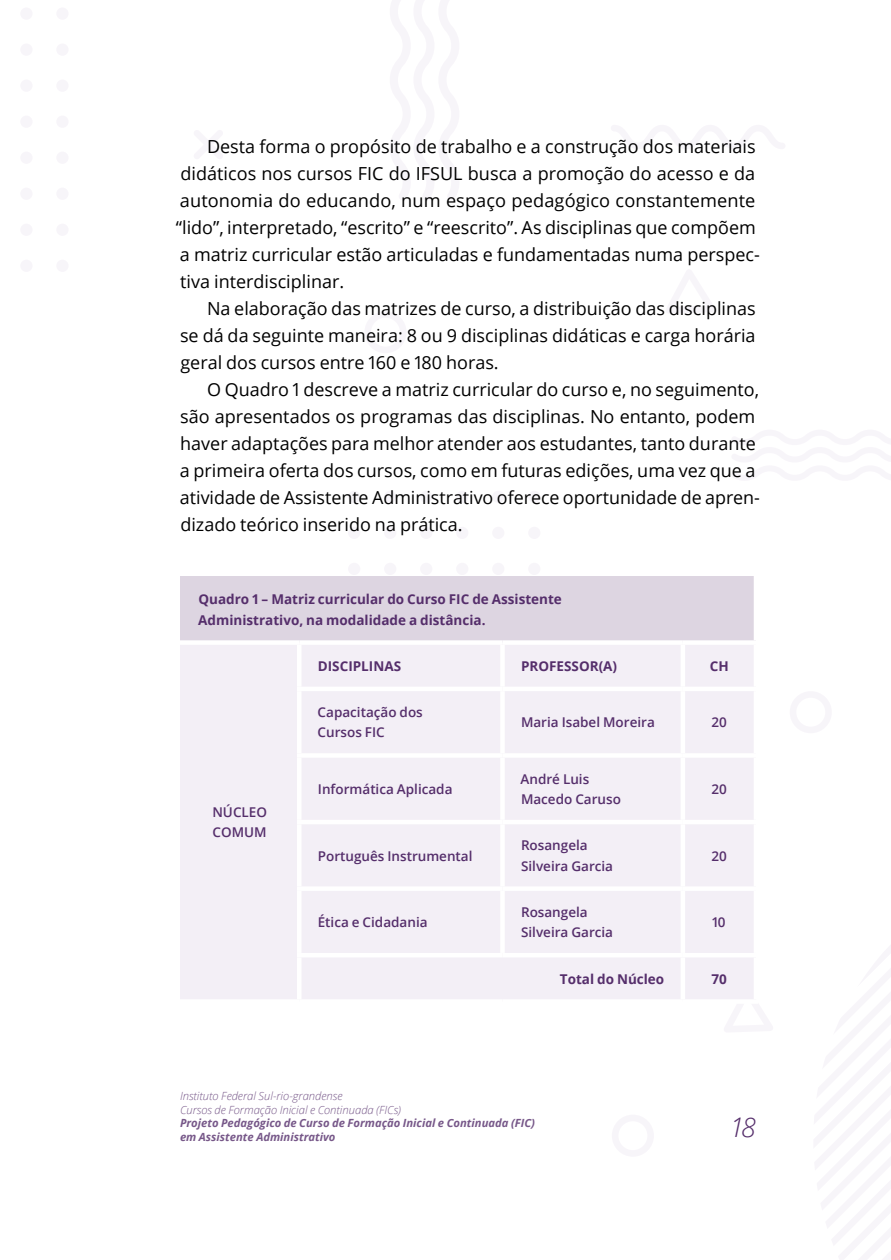
<style>
.page{position:relative;width:891px;height:1260px;background:#fff}
.page>*{position:absolute;margin:0;border:0;box-sizing:border-box;transform-origin:0 0}
.t1{font:italic 300 27px "Open Sans";color:#552e6b}
.t2{font:18px/27px "Open Sans";color:#000}
.t3{font:600 13.5px/20.2px "Open Sans";color:#552e6b}
.t4{font:700 13.5px/20.2px "Open Sans";color:#552e6b}
.t5{font:italic 700 11.25px/13.5px "Open Sans";color:#775889}
.t6{font:italic 300 11.25px/13.5px "Open Sans";color:#775889}
</style>
<div class="page">
<div style="left:348px;top:491px;width:12px;height:12px;background:#f7f5f9;border-radius:50%"></div>
<div style="left:384px;top:491px;width:12px;height:12px;background:#f7f5f9;border-radius:50%"></div>
<div style="left:420px;top:491px;width:12px;height:12px;background:#f7f5f9;border-radius:50%"></div>
<div style="left:456px;top:491px;width:12px;height:12px;background:#f7f5f9;border-radius:50%"></div>
<div style="left:492px;top:491px;width:12px;height:12px;background:#f7f5f9;border-radius:50%"></div>
<div style="left:528px;top:491px;width:12px;height:12px;background:#f7f5f9;border-radius:50%"></div>
<div style="left:348px;top:527px;width:12px;height:12px;background:#f7f5f9;border-radius:50%"></div>
<div style="left:384px;top:527px;width:12px;height:12px;background:#f7f5f9;border-radius:50%"></div>
<div style="left:420px;top:527px;width:12px;height:12px;background:#f7f5f9;border-radius:50%"></div>
<div style="left:456px;top:527px;width:12px;height:12px;background:#f7f5f9;border-radius:50%"></div>
<div style="left:492px;top:527px;width:12px;height:12px;background:#f7f5f9;border-radius:50%"></div>
<div style="left:528px;top:527px;width:12px;height:12px;background:#f7f5f9;border-radius:50%"></div>
<div style="left:348px;top:563px;width:12px;height:12px;background:#f7f5f9;border-radius:50%"></div>
<div style="left:384px;top:563px;width:12px;height:12px;background:#f7f5f9;border-radius:50%"></div>
<div style="left:420px;top:563px;width:12px;height:12px;background:#f7f5f9;border-radius:50%"></div>
<div style="left:456px;top:563px;width:12px;height:12px;background:#f7f5f9;border-radius:50%"></div>
<div style="left:492px;top:563px;width:12px;height:12px;background:#f7f5f9;border-radius:50%"></div>
<div style="left:528px;top:563px;width:12px;height:12px;background:#f7f5f9;border-radius:50%"></div>
<div style="left:56px;top:7px;width:13px;height:13px;background:#f7f5f9;border-radius:50%"></div>
<div style="left:56px;top:43px;width:13px;height:13px;background:#f7f5f9;border-radius:50%"></div>
<div style="left:56px;top:80px;width:13px;height:12px;background:#f7f5f9;border-radius:50%"></div>
<div style="left:56px;top:116px;width:13px;height:12px;background:#f7f5f9;border-radius:50%"></div>
<div style="left:56px;top:152px;width:13px;height:12px;background:#f7f5f9;border-radius:50%"></div>
<div style="left:56px;top:188px;width:13px;height:12px;background:#f7f5f9;border-radius:50%"></div>
<div style="left:56px;top:224px;width:13px;height:12px;background:#f7f5f9;border-radius:50%"></div>
<div style="left:56px;top:260px;width:13px;height:12px;background:#f7f5f9;border-radius:50%"></div>
<div style="left:20px;top:7px;width:13px;height:13px;background:#f7f5f9;border-radius:50%"></div>
<div style="left:20px;top:43px;width:13px;height:13px;background:#f7f5f9;border-radius:50%"></div>
<div style="left:20px;top:80px;width:13px;height:12px;background:#f7f5f9;border-radius:50%"></div>
<div style="left:20px;top:116px;width:13px;height:12px;background:#f7f5f9;border-radius:50%"></div>
<div style="left:20px;top:152px;width:13px;height:12px;background:#f7f5f9;border-radius:50%"></div>
<div style="left:20px;top:188px;width:13px;height:12px;background:#f7f5f9;border-radius:50%"></div>
<div style="left:20px;top:224px;width:13px;height:12px;background:#f7f5f9;border-radius:50%"></div>
<div style="left:20px;top:260px;width:13px;height:12px;background:#f7f5f9;border-radius:50%"></div>
<div style="left:180px;top:576px;width:576px;height:67px;background:#ddd5e1"></div>
<div style="left:180px;top:645px;width:574px;height:354px;background:#f3eff6"></div>
<div style="left:500px;top:645px;width:5px;height:42px;background:#fff"></div>
<hr style="left:681px;top:645px;width:4px;height:42px;background:#fff">
<hr style="left:297px;top:687px;width:205px;height:4px;background:#fff">
<hr style="left:502px;top:687px;width:181px;height:4px;background:#fff">
<div style="left:500px;top:691px;width:5px;height:62px;background:#fff"></div>
<hr style="left:683px;top:687px;width:75px;height:4px;background:#fff">
<hr style="left:681px;top:691px;width:4px;height:62px;background:#fff">
<div style="left:297px;top:753px;width:205px;height:5px;background:#fff"></div>
<div style="left:502px;top:753px;width:181px;height:5px;background:#fff"></div>
<div style="left:500px;top:758px;width:5px;height:62px;background:#fff"></div>
<div style="left:683px;top:753px;width:75px;height:5px;background:#fff"></div>
<hr style="left:681px;top:758px;width:4px;height:62px;background:#fff">
<hr style="left:297px;top:820px;width:205px;height:4px;background:#fff">
<hr style="left:502px;top:820px;width:181px;height:4px;background:#fff">
<div style="left:500px;top:824px;width:5px;height:62px;background:#fff"></div>
<hr style="left:683px;top:820px;width:75px;height:4px;background:#fff">
<hr style="left:681px;top:824px;width:4px;height:62px;background:#fff">
<div style="left:297px;top:886px;width:205px;height:5px;background:#fff"></div>
<div style="left:502px;top:886px;width:181px;height:5px;background:#fff"></div>
<div style="left:500px;top:891px;width:5px;height:62px;background:#fff"></div>
<div style="left:683px;top:886px;width:75px;height:5px;background:#fff"></div>
<hr style="left:681px;top:891px;width:4px;height:62px;background:#fff">
<hr style="left:683px;top:953px;width:75px;height:4px;background:#fff">
<div style="left:297px;top:645px;width:5px;height:42px;background:#fff"></div>
<div style="left:297px;top:691px;width:5px;height:62px;background:#fff"></div>
<div style="left:297px;top:758px;width:5px;height:62px;background:#fff"></div>
<div style="left:297px;top:824px;width:5px;height:62px;background:#fff"></div>
<div style="left:297px;top:891px;width:5px;height:62px;background:#fff"></div>
<hr style="left:297px;top:953px;width:205px;height:4px;background:#fff">
<div style="left:297px;top:957px;width:5px;height:42px;background:#fff"></div>
<hr style="left:502px;top:953px;width:181px;height:4px;background:#fff">
<hr style="left:681px;top:957px;width:4px;height:42px;background:#fff">
<hr style="left:754px;top:576px;width:4px;height:64px;background:#fff">
<div style="left:180px;top:640px;width:119px;height:5px;background:#fff"></div>
<div style="left:299px;top:640px;width:203px;height:5px;background:#fff"></div>
<div style="left:502px;top:640px;width:181px;height:5px;background:#fff"></div>
<div style="left:683px;top:640px;width:75px;height:5px;background:#fff"></div>
<p class="t2" style="left:176px;top:133px;width:586px;text-indent:31px">Desta forma o propósito de trabalho e a construção dos materiais didáticos nos cursos FIC do IFSUL busca a promoção do acesso e da autonomia do educando, num espaço pedagógico constantemente “lido”, interpretado, “escrito” e “reescrito”. As disciplinas que compõem a matriz curricular estão articuladas e fundamentadas numa perspec&shy;tiva interdisciplinar.</p>
<p class="t2" style="left:180px;top:295px;width:577px;text-align:justify;text-indent:27px">Na elaboração das matrizes de curso, a distribuição das disciplinas se dá da seguinte maneira: 8 ou 9 disciplinas didáticas e carga horária geral dos cursos entre 160 e 180 horas.</p>
<p class="t2" style="left:180px;top:376px;width:582px;text-indent:27px">O Quadro 1 descreve a matriz curricular do curso e, no seguimento, são apresentados os programas das disciplinas. No entanto, podem haver adaptações para melhor atender aos estudantes, tanto durante a primeira oferta dos cursos, como em futuras edições, uma vez que a atividade de Assistente Administrativo oferece oportunidade de apren&shy;dizado teórico inserido na prática.</p>
<p class="t4" style="left:198px;top:589px;width:365px">Quadro 1 – Matriz curricular do Curso FIC de Assistente<br>Administrativo, na modalidade a distância.</p>
<p class="t3" style="left:212px;top:802px;width:56px">NÚCLEO<br>COMUM</p>
<p class="t4" style="left:318px;top:656px;width:85px">DISCIPLINAS</p>
<p class="t4" style="left:521px;top:656px;width:98px">PROFESSOR(A)</p>
<p class="t4" style="left:710px;top:656px;width:20px">CH</p>
<p class="t3" style="left:318px;top:702px;width:107px">Capacitação dos<br>Cursos FIC</p>
<p class="t3" style="left:521px;top:712px;width:135px">Maria Isabel Moreira</p>
<p class="t3" style="left:712px;top:712px;width:17px">20</p>
<p class="t3" style="left:318px;top:779px;width:136px">Informática Aplicada</p>
<p class="t3" style="left:521px;top:769px;width:102px">André Luis<br>Macedo Caruso</p>
<p class="t3" style="left:712px;top:779px;width:17px">20</p>
<p class="t3" style="left:318px;top:845px;width:156px">Português Instrumental</p>
<p class="t3" style="left:521px;top:835px;width:94px">Rosangela<br>Silveira Garcia</p>
<p class="t3" style="left:712px;top:845px;width:17px">20</p>
<p class="t3" style="left:318px;top:912px;width:111px">Ética e Cidadania</p>
<p class="t3" style="left:521px;top:902px;width:94px">Rosangela<br>Silveira Garcia</p>
<p class="t3" style="left:712px;top:912px;width:15px">10</p>
<p class="t4" style="left:560px;top:968px;width:106px">Total do Núcleo</p>
<p class="t4" style="left:711px;top:968px;width:17px">70</p>
<p class="t6" style="left:180px;top:1089px;width:223px">Instituto Federal Sul-rio-grandense<br>Cursos de Formação Inicial e Continuada (FICs)</p>
<p class="t5" style="left:180px;top:1116px;width:357px">Projeto Pedagógico de Curso de Formação Inicial e Continuada (FIC) em Assistente Administrativo</p>
<h1 class="t1" style="left:732px;top:1108px;width:25px">18</h1>
</div>
